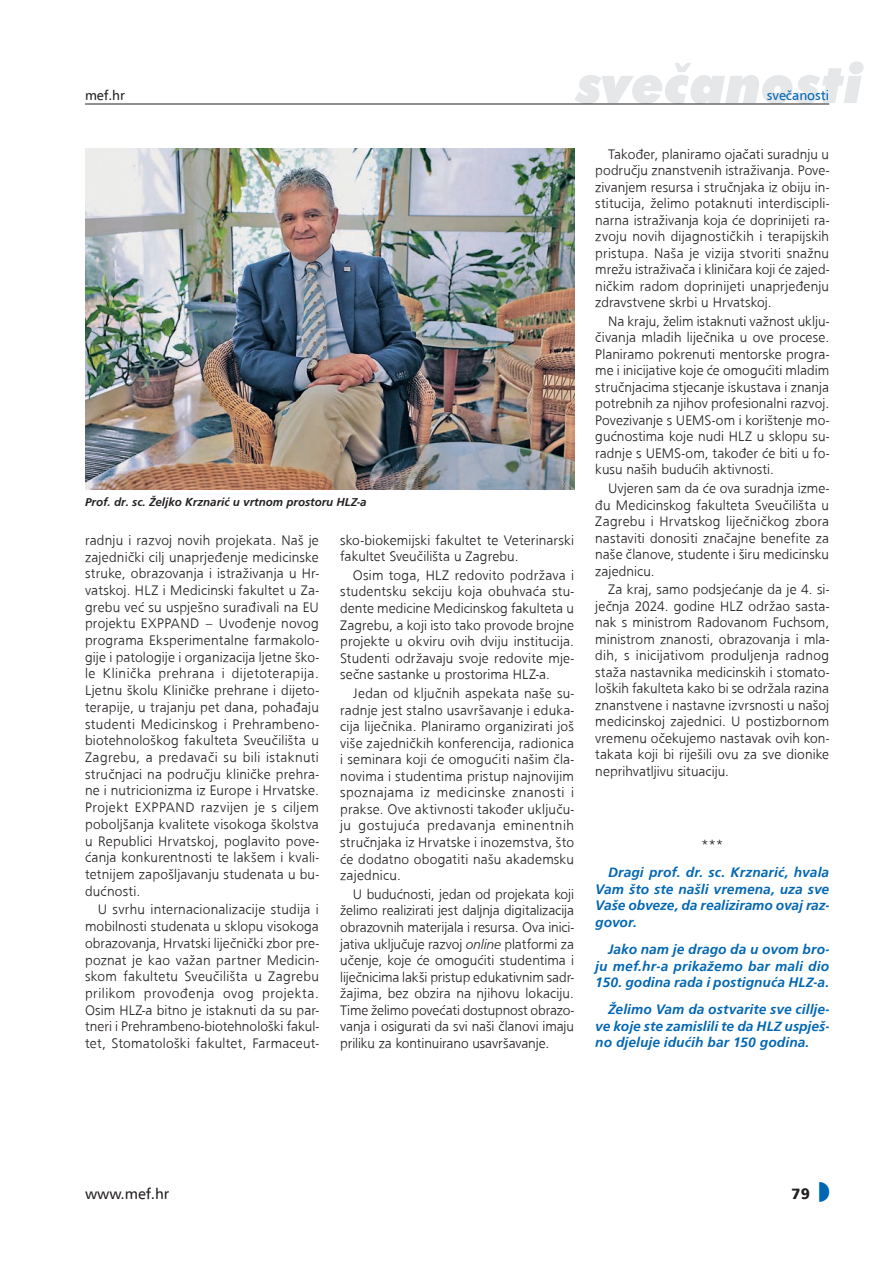
<style>
.page{position:relative;width:893px;height:1263px;background:#fff}
.page>*{position:absolute;margin:0;border:0;box-sizing:border-box;transform-origin:0 0}
.t1{font:italic 900 54px "Futura BT";color:#e6e7e9}
.t2{font:15px "A Frutiger";color:#231f20}
.t3{font:900 15px "A Frutiger";color:#231f20}
.t4{font:500 14.25px/16.5px "Frugal Sans Light DTC";letter-spacing:.005em;color:#231f20;text-align:justify}
.t5{font:500 14.25px/16.5px "Frugal Sans Bold Italic DTC";letter-spacing:.005em;color:#0166b3;text-align:justify}
.t6{font:13.5px "A Frutiger";color:#0166b3}
.t7{font:13.5px "A Frutiger";color:#231f20}
.t8{font:500 12px "Frugal Sans Bold Italic DTC";color:#231f20}
.s1{font-family:"Frugal Sans Light Italic DTC"}
</style>
<div class="page">
<hr style="left:85px;top:104px;width:744px;height:1px;background:#231f20">
<img style="left:85px;top:149px;width:489px;height:340px">
<p class="t7" style="left:85px;top:87px;width:42px">mef.hr</p>
<h1 class="t1" style="left:576px;top:51px;width:288px">sve~anosti</h1>
<p class="t6" style="left:767px;top:87px;width:64px">sve~anosti</p>
<p class="t8" style="left:85px;top:495px;width:283px">Prof. dr. sc. Željko Krznarić u vrtnom prostoru HLZ-a</p>
<p class="t4" style="left:85px;top:532px;width:235px">radnju i razvoj novih projekata. Naš je zajednički cilj unaprjeđenje medicinske struke, obrazovanja i istraživanja u Hr&shy;vatskoj. HLZ i Medicinski fakultet u Za&shy;grebu već su uspješno surađivali na EU projektu EXPPAND – Uvođenje novog programa Eksperimentalne farmakolo&shy;gije i patologije i organizacija ljetne ško&shy;le Klinička prehrana i dijetoterapija.<br>Ljetnu školu Kliničke prehrane i dijeto&shy;terapije, u trajanju pet dana, pohađaju studenti Medicinskog i Prehrambeno&shy;biotehnološkog fakulteta Sveučilišta u Zagrebu, a predavači su bili istaknuti stručnjaci na području kliničke prehra&shy;ne i nutricionizma iz Europe i Hrvatske.<br>Projekt EXPPAND razvijen je s ciljem poboljšanja kvalitete visokoga školstva u Republici Hrvatskoj, poglavito pove&shy;ćanja konkurentnosti te lakšem i kvali&shy;tetnijem zapošljavanju studenata u bu&shy;dućnosti.</p>
<p class="t4" style="left:85px;top:901px;width:235px;text-indent:13px">U svrhu internacionalizacije studija i mobilnosti studenata u sklopu visokoga obrazovanja, Hrvatski liječnički zbor pre&shy;poznat je kao važan partner Medicin&shy;skom fakultetu Sveučilišta u Zagrebu prilikom provođenja ovog projekta.<br>Osim HLZ-a bitno je istaknuti da su par&shy;tneri i Prehrambeno-biotehnološki fakul&shy;tet, Stomatološki fakultet, Farmaceut-</p>
<p class="t4" style="left:340px;top:532px;width:235px">sko-biokemijski fakultet te Veterinarski fakultet Sveučilišta u Zagrebu.</p>
<p class="t4" style="left:340px;top:567px;width:235px;text-indent:13px">Osim toga, HLZ redovito podržava i studentsku sekciju koja obuhvaća stu&shy;dente medicine Medicinskog fakulteta u Zagrebu, a koji isto tako provode brojne projekte u okviru ovih dviju institucija.<br>Studenti održavaju svoje redovite mje&shy;sečne sastanke u prostorima HLZ-a.</p>
<p class="t4" style="left:340px;top:685px;width:235px;text-indent:13px">Jedan od ključnih aspekata naše su&shy;radnje jest stalno usavršavanje i eduka&shy;cija liječnika. Planiramo organizirati još više zajedničkih konferencija, radionica i seminara koji će omogućiti našim čla&shy;novima i studentima pristup najnovijim spoznajama iz medicinske znanosti i prakse. Ove aktivnosti također uključu&shy;ju gostujuća predavanja eminentnih stručnjaka iz Hrvatske i inozemstva, što će dodatno obogatiti našu akademsku zajednicu.</p>
<p class="t4" style="left:340px;top:886px;width:235px;text-indent:13px">U budućnosti, jedan od projekata koji želimo realizirati jest daljnja digitalizacija obrazovnih materijala i resursa. Ova inici&shy;jativa uključuje razvoj <span class="s1">online</span> platformi za učenje, koje će omogućiti studentima i liječnicima lakši pristup edukativnim sadr&shy;žajima, bez obzira na njihovu lokaciju.<br>Time želimo povećati dostupnost obrazo&shy;vanja i osigurati da svi naši članovi imaju priliku za kontinuirano usavršavanje.</p>
<p class="t4" style="left:595px;top:146px;width:235px;text-indent:13px">Također, planiramo ojačati suradnju u području znanstvenih istraživanja. Pove&shy;zivanjem resursa i stručnjaka iz obiju in&shy;stitucija, želimo potaknuti interdiscipli&shy;narna istraživanja koja će doprinijeti ra&shy;zvoju novih dijagnostičkih i terapijskih pristupa. Naša je vizija stvoriti snažnu mrežu istraživača i kliničara koji će zajed&shy;ničkim radom doprinijeti unaprjeđenju zdravstvene skrbi u Hrvatskoj.</p>
<p class="t4" style="left:595px;top:313px;width:235px;text-indent:13px">Na kraju, želim istaknuti važnost uklju&shy;čivanja mladih liječnika u ove procese.<br>Planiramo pokrenuti mentorske progra&shy;me i inicijative koje će omogućiti mladim stručnjacima stjecanje iskustava i znanja potrebnih za njihov profesionalni razvoj.<br>Povezivanje s UEMS-om i korištenje mo&shy;gućnostima koje nudi HLZ u sklopu su&shy;radnje s UEMS-om, također će biti u fo&shy;kusu naših budućih aktivnosti.</p>
<p class="t4" style="left:595px;top:480px;width:235px;text-indent:13px">Uvjeren sam da će ova suradnja izme&shy;đu Medicinskog fakulteta Sveučilišta u Zagrebu i Hrvatskog liječničkog zbora nastaviti donositi značajne benefite za naše članove, studente i širu medicinsku zajednicu.</p>
<p class="t4" style="left:595px;top:581px;width:235px;text-indent:13px">Za kraj, samo podsjećanje da je 4. si&shy;ječnja 2024. godine HLZ održao sasta&shy;nak s ministrom Radovanom Fuchsom, ministrom znanosti, obrazovanja i mla&shy;dih, s inicijativom produljenja radnog staža nastavnika medicinskih i stomato&shy;loških fakulteta kako bi se održala razina znanstvene i nastavne izvrsnosti u našoj medicinskoj zajednici. U postizbornom vremenu očekujemo nastavak ovih kon&shy;takata koji bi riješili ovu za sve dionike neprihvatljivu situaciju.</p>
<p class="t4" style="left:701px;top:837px;width:24px">***</p>
<p class="t5" style="left:595px;top:864px;width:235px;text-indent:13px">Dragi prof. dr. sc. Krznarić, hvala Vam što ste našli vremena, uza sve Vaše obveze, da realiziramo ovaj raz&shy;govor.</p>
<p class="t5" style="left:595px;top:941px;width:235px;text-indent:13px">Jako nam je drago da u ovom bro&shy;ju mef.hr-a prikažemo bar mali dio 150. godina rada i postignuća HLZ-a.</p>
<p class="t5" style="left:595px;top:1001px;width:235px;text-indent:13px">Želimo Vam da ostvarite sve cillje&shy;ve koje ste zamislili te da HLZ uspješ&shy;no djeluje idućih bar 150 godina.</p>
<p class="t2" style="left:85px;top:1185px;width:86px">www.mef.hr</p>
<p class="t3" style="left:792px;top:1184px;width:20px">79</p>
</div>
